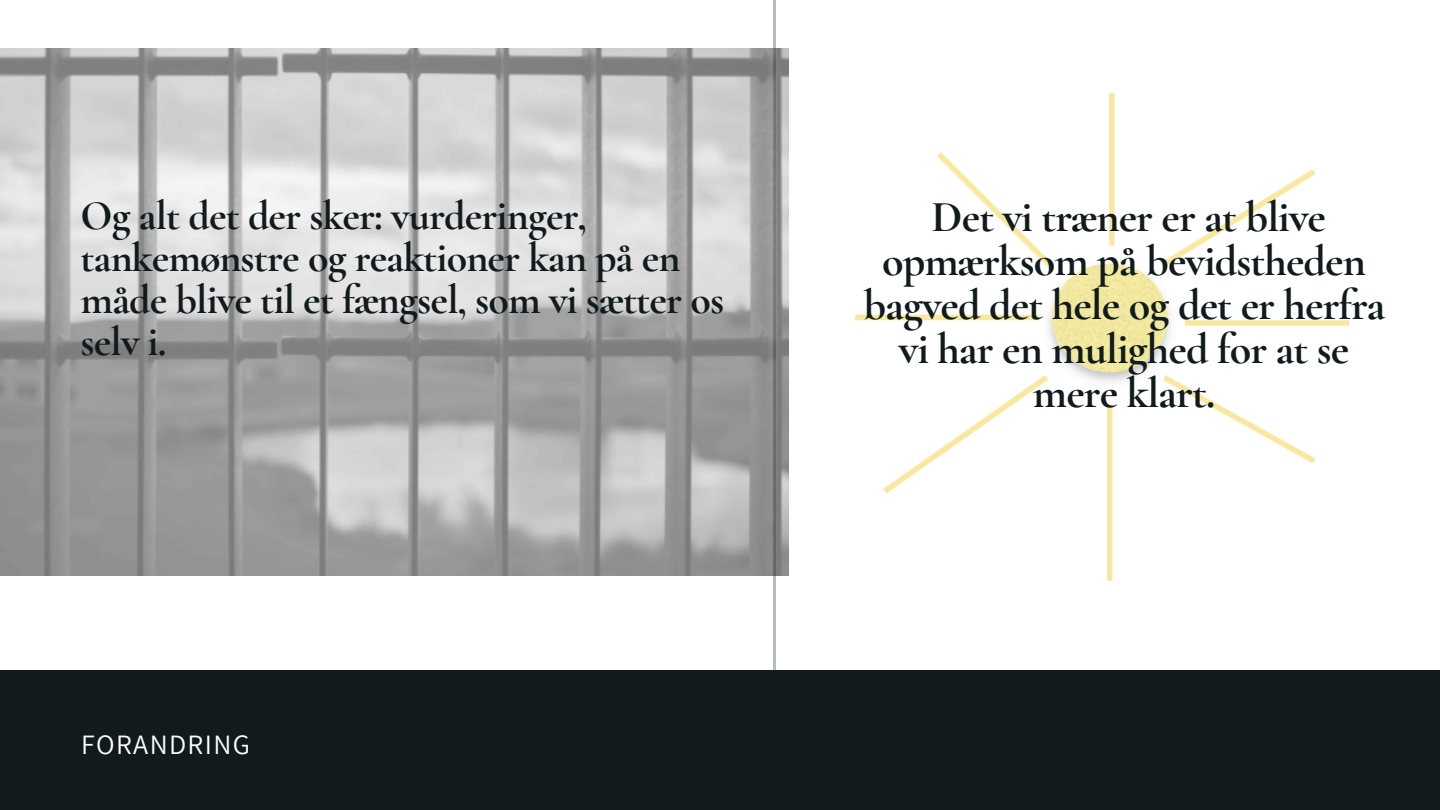
<style>
.page{position:relative;width:1440px;height:810px;background:#fff}
.page>*{position:absolute;margin:0;border:0;box-sizing:border-box;transform-origin:0 0}
.t1{font:700 44.1px/44px "Cormorant Garamond";letter-spacing:-.02em;color:#111b1e;text-align:center}
.t2{font:700 42px/41.9px "Cormorant Garamond";letter-spacing:-.02em;color:#111b1e}
.t3{font:28px "Assistant";letter-spacing:.05em;color:#fff}
</style>
<div class="page">
<div style="left:0;top:671px;width:1440px;height:139px;background:#111b1e"></div>
<hr style="left:774px;top:0;width:2px;height:810px;background:#111b1e">
<img style="left:0;top:49px;width:789px;height:526px">
<img style="left:855px;top:93px;width:495px;height:488px">
<h1 class="t2" style="left:81px;top:195px;width:645px">Og alt det der sker: vurderinger, tankemønstre og reaktioner kan på en måde blive til et fængsel, som vi sætter os selv i.</h1>
<p class="t1" style="left:863px;top:195px;width:524px">Det vi træner er at blive opmærksom på bevidstheden bagved det hele og det er herfra vi har en mulighed for at se mere klart.</p>
<p class="t3" style="left:81px;top:726px;width:171px">FORANDRING</p>
</div>
